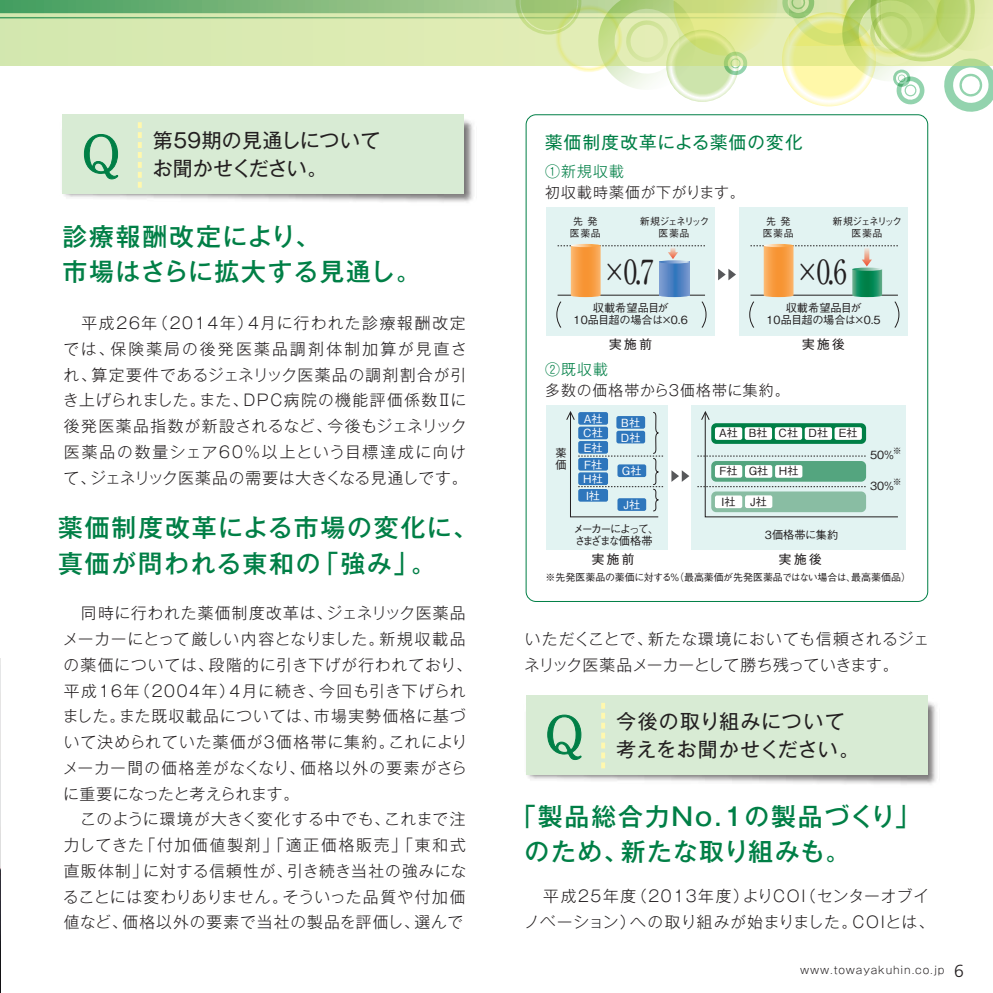
<style>
.page{position:relative;width:993px;height:993px;background:#fff}
.page>*{position:absolute;margin:0;border:0;box-sizing:border-box;transform-origin:0 0}
.t1{font:700 50.75px "A1 Mincho Std";color:#007f46}
.t2{font:700 33.25px "A1 Mincho Std";color:#231f20;scale:.8 1}
.t3{font:500 24.85px/35px "Gothic MB101 Pro";letter-spacing:.065em;color:#007f46}
.t4{font:19.95px/28px "Gothic MB101 Pro";letter-spacing:.04em;color:#231f20}
.t5{font:19.95px "Gothic MB101 Pro";letter-spacing:.015em;color:#231f20}
.t6{font:19.95px "Gothic MB101 Pro";letter-spacing:-.05em;color:#231f20}
.t7{font:17.5px "Gothic MB101 Pro";letter-spacing:.075em;color:#007f46}
.t8{font:300 15.75px/25.7px "Gothic MB101 Pro";letter-spacing:.055em;color:#231f20}
.t9{font:300 15.75px/25.7px "Gothic MB101 Pro";letter-spacing:.02em;color:#231f20}
.t10{font:300 14.88px "Gothic MB101 Pro";letter-spacing:.055em;color:#231f20}
.t11{font:300 14.88px "Gothic MB101 Pro";letter-spacing:.075em;color:#007f46}
.t12{font:12.6px "Gothic MB101 Pro";letter-spacing:.2em;color:#231f20}
.t13{font:500 11.2px/12.2px "Gothic BBB Pro";color:#231f20;text-align:center}
.t14{font:500 11.2px/14.3px "Gothic BBB Pro";color:#fff}
.t15{font:500 11.2px/12.2px "Gothic BBB Pro";letter-spacing:-.18em;color:#231f20}
.t16{font:300 10.5px "Gothic MB101 Pro";letter-spacing:.08em;color:#231f20}
.t17{font:500 9.97px/12.2px "Gothic BBB Pro";color:#231f20;text-align:center}
.t18{font:500 9.97px/12.2px "Gothic BBB Pro";letter-spacing:-.14em;color:#231f20;text-align:center}
.t19{font:500 8.75px "Gothic BBB Pro";color:#231f20}
.s1{font-family:"Frutiger LT Std";font-size:17.5px}
</style>
<div class="page">
<img style="left:64px;top:120px;width:410px;height:83px">
<div style="left:62px;top:115px;width:402px;height:79px;background:#d8ebd4"></div>
<svg style="left:83px;top:122px;width:59px;height:66px"></svg>
<img style="left:526px;top:698px;width:411px;height:87px">
<div style="left:525px;top:695px;width:402px;height:79px;background:#d8ebd4"></div>
<svg style="left:525px;top:700px;width:80px;height:74px"></svg>
<div style="left:691px;top:405px;width:214px;height:145px;background:#e2f3f2"></div>
<svg style="left:718px;top:269px;width:17px;height:11px"></svg>
<div style="left:546px;top:207px;width:168px;height:128px;background:#e2f3f2"></div>
<div style="left:546px;top:405px;width:122px;height:145px;background:#e2f3f2"></div>
<div style="left:739px;top:207px;width:168px;height:128px;background:#e2f3f2"></div>
<svg style="left:749px;top:244px;width:150px;height:84px"></svg>
<svg style="left:566px;top:411px;width:97px;height:106px"></svg>
<div style="left:578px;top:426px;width:30px;height:13px;background:#2e76bc;border-radius:2px"></div>
<div style="left:578px;top:441px;width:30px;height:12px;background:#2e76bc;border-radius:2px"></div>
<div style="left:616px;top:430px;width:29px;height:13px;background:#2e76bc;border-radius:2px"></div>
<div style="left:578px;top:458px;width:30px;height:12px;background:#2e76bc;border-radius:2px"></div>
<div style="left:578px;top:472px;width:30px;height:13px;background:#2e76bc;border-radius:2px"></div>
<div style="left:617px;top:464px;width:29px;height:13px;background:#2e76bc;border-radius:2px"></div>
<div style="left:578px;top:489px;width:30px;height:12px;background:#2e76bc;border-radius:2px"></div>
<div style="left:617px;top:498px;width:29px;height:12px;background:#2e76bc;border-radius:2px"></div>
<svg style="left:671px;top:470px;width:18px;height:11px"></svg>
<svg style="left:556px;top:244px;width:150px;height:84px"></svg>
<svg style="left:697px;top:411px;width:201px;height:106px"></svg>
<svg style="left:0;top:0;width:992px;height:112px"></svg>
<img style="left:0;top:658px;width:1px;height:334px">
<h1 class="t1" style="left:82px;top:112px;width:40px">Q</h1>
<p class="t5" style="left:153px;top:124px;width:229px">第59期の見通しについて</p>
<p class="t6" style="left:153px;top:152px;width:176px">お聞かせください。</p>
<h3 class="t3" style="left:62px;top:216px;width:360px">診療報酬改定により、<br>市場はさらに拡大する見通し。</h3>
<p class="t8" style="left:63px;top:308px;width:406px;text-align:justify">　平成26年（2014年）4月に行われた診療報酬改定では、保険薬局の後発医薬品調剤体制加算が見直され、算定要件であるジェネリック医薬品の調剤割合が引き上げられました。また、DPC病院の機能評価係数Ⅱに後発医薬品指数が新設されるなど、今後もジェネリック医薬品の数量シェア60％以上という目標達成に向けて、ジェネリック医薬品の需要は大きくなる見通しです。</p>
<h3 class="t3" style="left:58px;top:507px;width:421px">薬価制度改革による市場の変化に、真価が問われる東和の「強み」。</h3>
<p class="t8" style="left:63px;top:598px;width:410px">　同時に行われた薬価制度改革は、ジェネリック医薬品メーカーにとって厳しい内容となりました。新規収載品の薬価については、段階的に引き下げが行われており、平成16年（2004年）4月に続き、今回も引き下げられました。また既収載品については、市場実勢価格に基づいて決められていた薬価が3価格帯に集約。これによりメーカー間の価格差がなくなり、価格以外の要素がさらに重要になったと考えられます。<br>　このように環境が大きく変化する中でも、これまで注力してきた「付加価値製剤」「適正価格販売」「東和式直販体制」に対する信頼性が、引き続き当社の強みになることには変わりありません。そういった品質や付加価値など、価格以外の要素で当社の製品を評価し、選んで</p>
<p class="t7" style="left:545px;top:128px;width:259px">薬価制度改革による薬価の変化</p>
<p class="t11" style="left:545px;top:159px;width:80px">①新規収載</p>
<p class="t10" style="left:545px;top:180px;width:201px">初収載時薬価が下がります。</p>
<p class="t17" style="left:569px;top:213px;width:32px">先 発医薬品</p>
<p class="t18" style="left:639px;top:213px;width:71px">新規ジェネリック医薬品</p>
<h2 class="t2" style="left:601px;top:244px;width:67px">×0.7</h2>
<p class="t13" style="left:573px;top:300px;width:116px">収載希望品目が<br>10品目超の場合は×0.6</p>
<p class="t17" style="left:762px;top:213px;width:32px">先 発医薬品</p>
<p class="t18" style="left:832px;top:213px;width:71px">新規ジェネリック医薬品</p>
<h2 class="t2" style="left:793px;top:244px;width:67px">×0.6</h2>
<p class="t13" style="left:766px;top:300px;width:116px">収載希望品目が<br>10品目超の場合は×0.5</p>
<p class="t12" style="left:609px;top:334px;width:44px">実施前</p>
<p class="t12" style="left:801px;top:334px;width:44px">実施後</p>
<p class="t11" style="left:545px;top:357px;width:64px">②既収載</p>
<p class="t10" style="left:545px;top:378px;width:246px">多数の価格帯から3価格帯に集約。</p>
<p class="t14" style="left:583px;top:410px;width:20px">A社</p>
<p class="t14" style="left:621px;top:414px;width:20px">B社</p>
<p class="t14" style="left:583px;top:424px;width:21px">C社<br>E社</p>
<p class="t14" style="left:620px;top:428px;width:21px">D社</p>
<p class="t14" style="left:583px;top:456px;width:21px">F社<br>H社</p>
<p class="t14" style="left:621px;top:462px;width:21px">G社</p>
<p class="t14" style="left:586px;top:487px;width:16px">I社</p>
<p class="t14" style="left:623px;top:496px;width:18px">J社</p>
<p class="t13" style="left:719px;top:425px;width:140px">A社 B社 C社 D社 E社</p>
<p class="t13" style="left:719px;top:463px;width:20px">F社</p>
<p class="t13" style="left:721px;top:494px;width:16px">I社</p>
<p class="t13" style="left:555px;top:445px;width:12px;text-align:left">薬価</p>
<p class="t13" style="left:869px;top:447px;width:25px">50%</p>
<p class="t19" style="left:892px;top:443px;width:10px">※</p>
<p class="t13" style="left:748px;top:463px;width:51px">G社 H社</p>
<p class="t13" style="left:750px;top:493px;width:18px">J社</p>
<p class="t19" style="left:892px;top:474px;width:10px">※</p>
<p class="t13" style="left:869px;top:478px;width:25px">30%</p>
<p class="t15" style="left:573px;top:520px;width:88px">メーカーによって、さまざまな価格帯</p>
<p class="t13" style="left:764px;top:527px;width:75px">3価格帯に集約</p>
<p class="t12" style="left:591px;top:548px;width:44px">実施前</p>
<p class="t12" style="left:778px;top:548px;width:44px">実施後</p>
<p class="t17" style="left:545px;top:569px;width:367px">※先発医薬品の薬価に対する%（最高薬価が先発医薬品ではない場合は、最高薬価品）</p>
<p class="t9" style="left:524px;top:624px;width:406px">いただくことで、新たな環境においても信頼されるジェネリック医薬品メーカーとして勝ち残っていきます。</p>
<h1 class="t1" style="left:545px;top:692px;width:40px">Q</h1>
<p class="t4" style="left:616px;top:704px;width:244px">今後の取り組みについて考えをお聞かせください。</p>
<h3 class="t3" style="left:524px;top:795px;width:397px;text-indent:-13px">「製品総合力No.1の製品づくり」のため、新たな取り組みも。</h3>
<p class="t8" style="left:524px;top:881px;width:411px">　平成25年度（2013年度）よりCOI（センターオブイノベーション）への取り組みが始まりました。COIとは、</p>
<p class="t16" style="left:799px;top:961px;width:165px">www.towayakuhin.co.jp <span class="s1">6</span></p>
</div>
